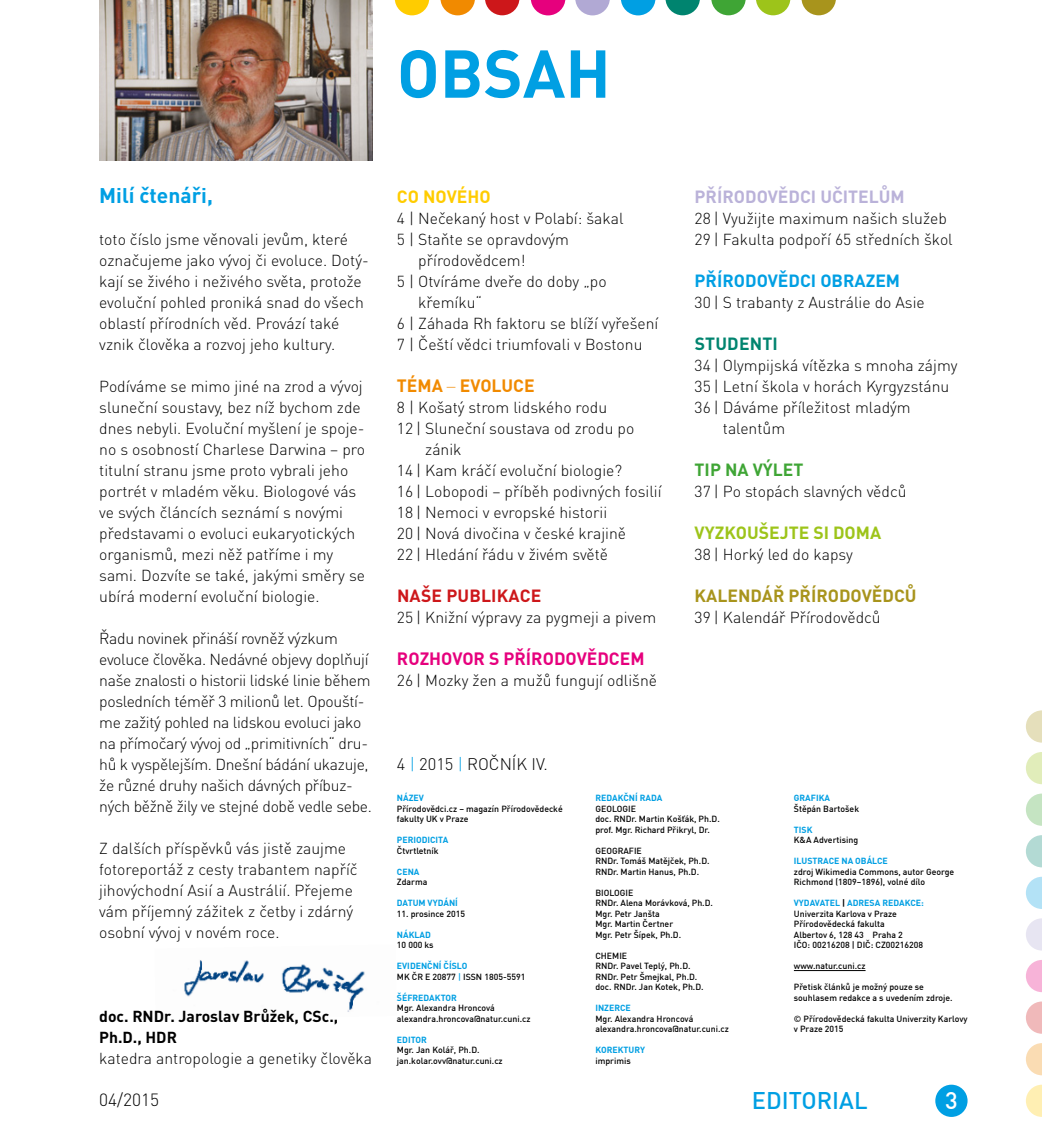
<style>
.page{position:relative;width:1042px;height:1141px;background:#fff}
.page>*{position:absolute;margin:0;border:0;box-sizing:border-box;transform-origin:0 0}
.t1{font:700 66.5px "DIN Pro";color:#009fe3}
.t2{font:500 23.62px "DINCE";color:#009fe3}
.t3{font:500 23.62px "DINCE";color:#fff}
.t4{font:700 21px "DIN Pro";color:#009fe3}
.t5{font:700 17.5px "DINCE";color:#e6007d}
.t6{font:700 17.5px "DIN Pro";color:#bab2d9}
.t7{font:700 17.5px "DIN Pro";color:#a8941c}
.t8{font:700 17.5px "DIN Pro";color:#009fe3}
.t9{font:700 17.5px "DIN Pro";color:#9dc41a}
.t10{font:700 17.5px "DIN Pro";letter-spacing:.01em;color:#cd171a}
.t11{font:700 17.5px "DINCE";color:#f18a00}
.t12{font:700 17.5px "DIN Pro";color:#3fa535}
.t13{font:700 17.5px "DINCE";color:#fc0}
.t14{font:700 17.5px "DIN Pro";color:#00846f}
.t15{font:300 17.5px "DIN Pro";color:#000}
.t16{font:300 16.62px "DIN Pro";color:#000}
.t17{font:300 15.75px/21px "DIN Pro";color:#000}
.t18{font:300 15.75px/21px "DIN Pro";letter-spacing:-.02em;color:#000}
.t19{font:700 15.75px/21px "DIN Pro";color:#000}
.t20{font:500 8.75px/10.5px "DINCE";color:#000}
.t21{font:700 8.75px "DINCE";color:#009fe3}
.s1{color:#009fe3}
.s2{font-weight:700;color:#009fe3}
.s3{font-weight:700}
</style>
<div class="page">
<img style="left:184px;top:960px;width:181px;height:52px">
<img style="left:99px;top:0;width:273px;height:161px">
<hr style="left:794px;top:970px;width:71px;height:1px;background:#000">
<div style="left:935px;top:1085px;width:32px;height:32px;background:#009fe3;border-radius:50%"></div>
<svg style="left:1026px;top:1085px;width:16px;height:32px"></svg>
<svg style="left:1026px;top:1043px;width:16px;height:32px"></svg>
<svg style="left:1026px;top:1001px;width:16px;height:33px"></svg>
<svg style="left:1026px;top:960px;width:16px;height:32px"></svg>
<svg style="left:1026px;top:918px;width:16px;height:33px"></svg>
<svg style="left:1026px;top:877px;width:16px;height:32px"></svg>
<svg style="left:1026px;top:835px;width:16px;height:32px"></svg>
<svg style="left:1026px;top:794px;width:16px;height:32px"></svg>
<svg style="left:1026px;top:752px;width:16px;height:32px"></svg>
<svg style="left:1026px;top:710px;width:16px;height:33px"></svg>
<svg style="left:440px;top:0;width:35px;height:15px"></svg>
<svg style="left:395px;top:0;width:34px;height:15px"></svg>
<svg style="left:801px;top:0;width:35px;height:15px"></svg>
<svg style="left:711px;top:0;width:35px;height:15px"></svg>
<svg style="left:531px;top:0;width:34px;height:15px"></svg>
<svg style="left:665px;top:0;width:35px;height:15px"></svg>
<svg style="left:756px;top:0;width:34px;height:15px"></svg>
<svg style="left:621px;top:0;width:34px;height:15px"></svg>
<svg style="left:485px;top:0;width:34px;height:15px"></svg>
<svg style="left:575px;top:0;width:35px;height:15px"></svg>
<h1 class="t1" style="left:397px;top:28px;width:215px">OBSAH</h1>
<p class="t6" style="left:694px;top:185px;width:211px">PŘÍRODOVĚDCI UČITELŮM</p>
<p class="t17" style="left:694px;top:207px;width:260px">28 | Využijte maximum našich služeb<br>29 | Fakulta podpoří 65 středních škol</p>
<p class="t8" style="left:694px;top:269px;width:207px">PŘÍRODOVĚDCI OBRAZEM</p>
<p class="t17" style="left:694px;top:291px;width:232px">30 | S trabanty z Austrálie do Asie</p>
<p class="t14" style="left:695px;top:332px;width:12px">studenti</p>
<p class="t17" style="left:694px;top:354px;width:264px">34 | Olympijská vítězka s mnoha zájmy</p>
<p class="t17" style="left:694px;top:375px;width:256px">35 | Letní škola v horách Kyrgyzstánu</p>
<p class="t17" style="left:694px;top:396px;width:218px">36 | Dáváme příležitost mladým</p>
<p class="t17" style="left:723px;top:417px;width:64px">talentům</p>
<p class="t12" style="left:694px;top:458px;width:110px">TIP NA VÝLET</p>
<p class="t17" style="left:694px;top:480px;width:213px">37 | Po stopách slavných vědců</p>
<p class="t9" style="left:694px;top:521px;width:188px">VYZKOUŠEJTE SI DOMA</p>
<p class="t17" style="left:694px;top:543px;width:160px">38 | Horký led do kapsy</p>
<p class="t7" style="left:694px;top:584px;width:223px">KALENDÁŘ PŘÍRODOVĚDCŮ</p>
<p class="t17" style="left:694px;top:606px;width:188px">39 | Kalendář Přírodovědců</p>
<p class="t13" style="left:397px;top:185px;width:95px">CO NOVÉHO</p>
<p class="t17" style="left:397px;top:207px;width:228px">4 | Nečekaný host v Polabí: šakal</p>
<p class="t17" style="left:397px;top:228px;width:174px">5 | Staňte se opravdovým</p>
<p class="t17" style="left:418px;top:249px;width:109px">přírodovědcem!</p>
<p class="t17" style="left:397px;top:270px;width:211px">5 | Otvíráme dveře do doby „po</p>
<p class="t17" style="left:418px;top:291px;width:65px">křemíku“</p>
<p class="t17" style="left:397px;top:312px;width:263px">6 | Záhada Rh faktoru se blíží vyřešení</p>
<p class="t17" style="left:397px;top:333px;width:247px">7 | Čeští vědci triumfovali v Bostonu</p>
<p class="t11" style="left:397px;top:374px;width:139px">TÉMA EVOLUCE</p>
<p class="t17" style="left:397px;top:396px;width:212px">8 | Košatý strom lidského rodu</p>
<p class="t17" style="left:397px;top:417px;width:239px">12 | Sluneční soustava od zrodu po</p>
<p class="t17" style="left:425px;top:438px;width:38px">zánik</p>
<p class="t17" style="left:397px;top:459px;width:227px">14 | Kam kráčí evoluční biologie?</p>
<p class="t17" style="left:397px;top:480px;width:266px">16 | Lobopodi – příběh podivných fosilií</p>
<p class="t17" style="left:397px;top:501px;width:212px">18 | Nemoci v evropské historii</p>
<p class="t17" style="left:397px;top:522px;width:231px">20 | Nová divočina v české krajině</p>
<p class="t17" style="left:397px;top:543px;width:213px">22 | Hledání řádu v živém světě</p>
<p class="t10" style="left:397px;top:584px;width:146px">NAŠE PUBLIKACE</p>
<p class="t17" style="left:397px;top:606px;width:261px">25 | Knižní výpravy za pygmeji a pivem</p>
<p class="t5" style="left:397px;top:647px;width:249px">ROZHOVOR S PŘÍRODOVĚDCEM</p>
<p class="t17" style="left:397px;top:669px;width:262px">26 | Mozky žen a mužů fungují odlišně</p>
<h3 class="t4" style="left:99px;top:181px;width:115px">Milí čtenáři,</h3>
<p class="t17" style="left:99px;top:228px;width:271px">toto číslo jsme věnovali jevům, které označujeme jako vývoj či evoluce. Dotý&shy;kají se živého i neživého světa, protože evoluční pohled proniká snad do všech oblastí přírodních věd. Provází také vznik člověka a rozvoj jeho kultury.</p>
<p class="t17" style="left:99px;top:375px;width:267px">Podíváme se mimo jiné na zrod a vývoj sluneční soustavy, bez níž bychom zde dnes nebyli. Evoluční myšlení je spoje&shy;no s osobností Charlese Darwina – pro titulní stranu jsme proto vybrali jeho portrét v mladém věku. Biologové vás ve svých článcích seznámí s novými představami o evoluci eukaryotických organismů, mezi něž patříme i my sami. Dozvíte se také, jakými směry se ubírá moderní evoluční biologie.</p>
<p class="t18" style="left:99px;top:627px;width:274px">Řadu novinek přináší rovněž výzkum evoluce člověka. Nedávné objevy doplňují naše znalosti o historii lidské linie během posledních téměř 3 milionů let. Opouští&shy;me zažitý pohled na lidskou evoluci jako na přímočarý vývoj od „primitivních“ dru&shy;hů k vyspělejším. Dnešní bádání ukazuje, že různé druhy našich dávných příbuz&shy;ných běžně žily ve stejné době vedle sebe.</p>
<p class="t17" style="left:99px;top:837px;width:260px">Z dalších příspěvků vás jistě zaujme fotoreportáž z cesty trabantem napříč jihovýchodní Asií a Austrálií. Přejeme vám příjemný zážitek z četby i zdárný osobní vývoj v novém roce.</p>
<p class="t16" style="left:397px;top:752px;width:152px">4 <span class="s1">|</span> 2015 <span class="s1">|</span> ROČNÍK IV.</p>
<p class="t21" style="left:595px;top:792px;width:69px">REDAKČNÍ RADA</p>
<p class="t20" style="left:595px;top:803px;width:126px">GEOLOGIE<br>doc. RNDr. Martin Košťák, Ph.D. prof. Mgr. Richard Přikryl, Dr.</p>
<p class="t20" style="left:595px;top:845px;width:116px">GEOGRAFIE<br>RNDr. Tomáš Matějček, Ph.D.<br>RNDr. Martin Hanus, Ph.D.</p>
<p class="t20" style="left:595px;top:887px;width:119px">BIOLOGIE<br>RNDr. Alena Morávková, Ph.D.<br>Mgr. Petr Janšta<br>Mgr. Martin Čertner<br>Mgr. Petr Šípek, Ph.D.</p>
<p class="t20" style="left:595px;top:950px;width:110px">CHEMIE<br>RNDr. Pavel Teplý, Ph.D.<br>RNDr. Petr Šmejkal, Ph.D. doc. RNDr. Jan Kotek, Ph.D.</p>
<p class="t21" style="left:595px;top:1002px;width:36px">INZERCE</p>
<p class="t20" style="left:595px;top:1013px;width:135px">Mgr. Alexandra Hroncová alexandra.hroncova@natur.cuni.cz</p>
<p class="t21" style="left:595px;top:1044px;width:29px">KOREKTU</p>
<p class="t21" style="left:634px;top:1044px;width:12px">RY</p>
<p class="t20" style="left:595px;top:1055px;width:37px">imprimis</p>
<p class="t21" style="left:397px;top:792px;width:28px">NÁZEV</p>
<p class="t20" style="left:397px;top:803px;width:167px">Přírodovědci.cz – magazín Přírodovědecké fakulty UK v Praze</p>
<p class="t21" style="left:397px;top:834px;width:53px">PERIODICITA</p>
<p class="t20" style="left:397px;top:845px;width:43px">Čtvrtletník</p>
<p class="t21" style="left:397px;top:866px;width:18px">CENA</p>
<p class="t20" style="left:397px;top:877px;width:32px">Zdarma</p>
<p class="t21" style="left:397px;top:897px;width:62px">DATUM VYDÁNÍ</p>
<p class="t20" style="left:397px;top:908px;width:70px">11. prosince 2015</p>
<p class="t21" style="left:397px;top:929px;width:34px">NÁKLAD</p>
<p class="t20" style="left:397px;top:940px;width:38px">10 000 ks</p>
<p class="t20" style="left:397px;top:961px;width:130px"><span class="s2">EVIDENČNÍ ČÍSLO<br></span>MK ČR E 20877 <span class="s1">|</span> ISSN 1805-5591</p>
<p class="t21" style="left:397px;top:992px;width:22px">ŠÉFRED</p>
<p class="t21" style="left:429px;top:992px;width:23px">AKTOR</p>
<p class="t20" style="left:397px;top:1003px;width:135px">Mgr. Alexandra Hroncová alexandra.hroncova@natur.cuni.cz</p>
<p class="t21" style="left:397px;top:1034px;width:25px">EDITOR</p>
<p class="t20" style="left:397px;top:1045px;width:107px">Mgr. Jan Kolář, Ph.D. jan.kolar.ovv@natur.cuni.cz</p>
<p class="t21" style="left:794px;top:792px;width:38px">GRAFIKA</p>
<p class="t20" style="left:794px;top:803px;width:67px">Štěpán Bartošek</p>
<p class="t21" style="left:794px;top:824px;width:20px">TISK</p>
<p class="t20" style="left:794px;top:835px;width:66px">K&amp;A Advertising</p>
<p class="t21" style="left:794px;top:855px;width:94px">ILUSTRACE NA OBÁLCE</p>
<p class="t20" style="left:794px;top:866px;width:162px">zdroj Wikimedia Commons, autor George<br>Richmond (1809–1896), volné dílo</p>
<p class="t20" style="left:794px;top:898px;width:131px"><span class="s2">VYDAVATEL</span> <span class="s3">|</span> <span class="s2">ADRESA REDAKCE:<br></span>Univerzita Karlova v Praze<br>Přírodovědecká fakulta<br>Albertov 6, 128 43 Praha 2<br>IČO: 00216208 | DIČ: CZ00216208</p>
<p class="t20" style="left:794px;top:961px;width:73px">www.natur.cuni.cz</p>
<p class="t20" style="left:794px;top:982px;width:160px">Přetisk článků je možný pouze se souhlasem redakce a s uvedením zdroje.</p>
<p class="t20" style="left:794px;top:1013px;width:175px">© Přírodovědecká fakulta Univerzity Karlovy v Praze 2015</p>
<p class="t19" style="left:99px;top:1005px;width:240px">doc. RNDr. Jaroslav Brůžek, CSc.,<br>Ph.D., HDR</p>
<p class="t17" style="left:99px;top:1047px;width:274px">katedra antropologie a genetiky člověka</p>
<p class="t15" style="left:99px;top:1088px;width:61px">04/2015</p>
<h2 class="t2" style="left:752px;top:1085px;width:14px">editorial</h2>
<h2 class="t3" style="left:945px;top:1085px;width:14px">3</h2>
</div>
